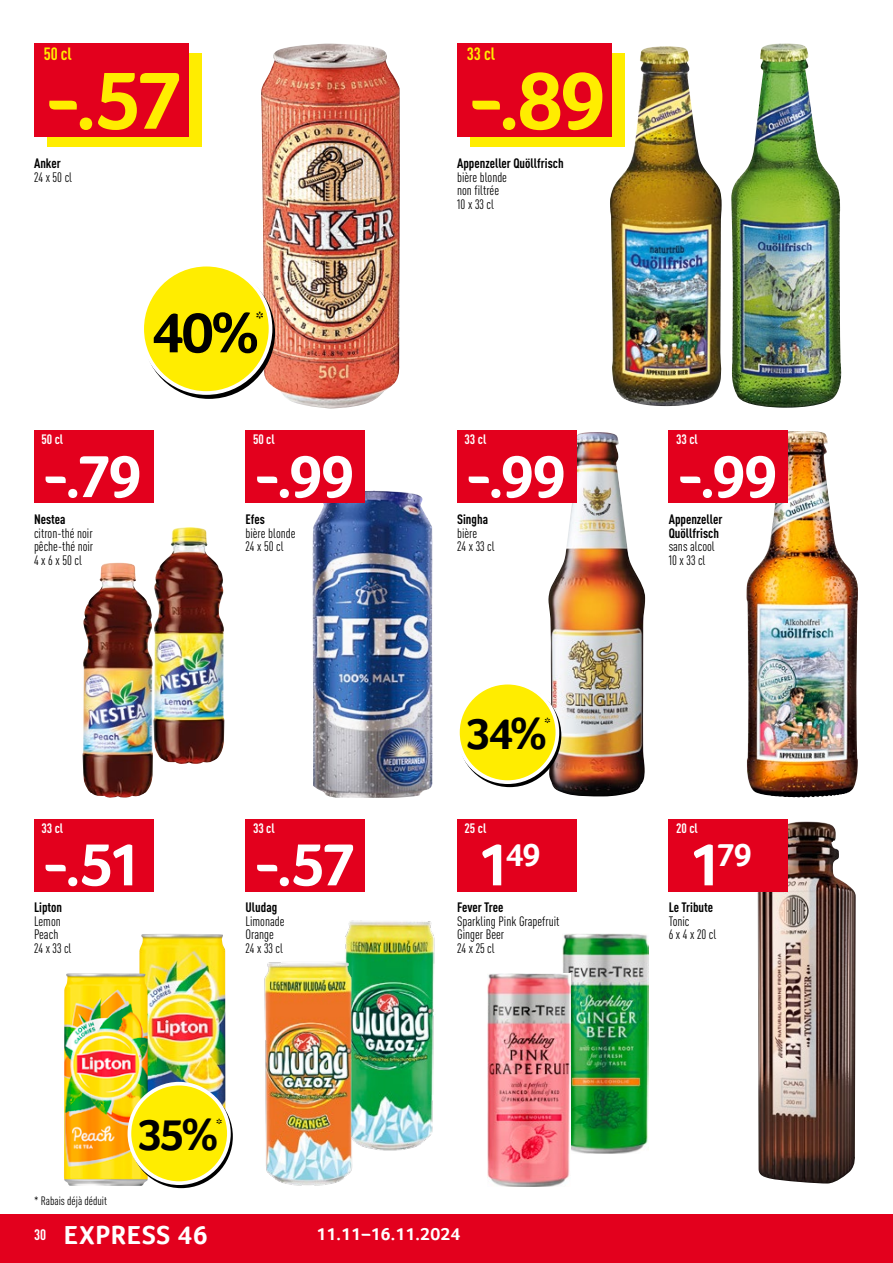
<style>
.page{position:relative;width:893px;height:1263px;background:#fff}
.page>*{position:absolute;margin:0;border:0;box-sizing:border-box;transform-origin:0 0}
.t1{font:700 84px "Transgourmet";color:#ffed00}
.t2{font:700 61.5px "Transgourmet";letter-spacing:-.04em;color:#fff}
.t3{font:700 58.5px "Transgourmet";color:#000}
.t4{font:700 45px "Transgourmet";color:#000}
.t5{font:700 33.3px "Transgourmet";color:#fff}
.t6{font:700 26.7px "Transgourmet";letter-spacing:.03em;color:#fff}
.t7{font:700 19.5px "Transgourmet";color:#000}
.t8{font:700 18px "Transgourmet";letter-spacing:.01em;color:#fff}
.t9{font:700 condensed 17.55px "DINOT";color:#ffed00}
.t10{font:700 15px "Transgourmet";color:#000}
.t11{font:condensed 13.5px/13.5px "DINOT";color:#000}
.t12{font:700 condensed 13.5px/13.5px "DINOT";color:#000}
.t13{font:700 condensed 13.5px "DINOT";color:#fff}
.t14{font:condensed 12px "DINOT";color:#000}
.s1{font-size:61.5px}
.s2{font-family:"DINOT";font-stretch:condensed;font-size:15px}
</style>
<div class="page">
<div style="left:0;top:1214px;width:893px;height:49px;background:#e3001d"></div>
<img style="left:261px;top:43px;width:139px;height:365px">
<img style="left:731px;top:43px;width:110px;height:365px">
<img style="left:610px;top:46px;width:112px;height:360px">
<img style="left:139px;top:934px;width:87px;height:178px">
<img style="left:64px;top:973px;width:84px;height:213px">
<img style="left:345px;top:920px;width:90px;height:231px">
<img style="left:264px;top:960px;width:91px;height:226px">
<img style="left:563px;top:934px;width:85px;height:219px">
<img style="left:487px;top:973px;width:84px;height:213px">
<img style="left:757px;top:821px;width:99px;height:362px">
<img style="left:153px;top:527px;width:71px;height:237px">
<img style="left:82px;top:562px;width:71px;height:236px">
<img style="left:548px;top:432px;width:97px;height:364px">
<img style="left:746px;top:431px;width:112px;height:367px">
<img style="left:312px;top:491px;width:121px;height:307px">
<div style="left:47px;top:53px;width:155px;height:94px;background:#ffed00"></div>
<div style="left:34px;top:43px;width:155px;height:93px;background:#e3001d"></div>
<div style="left:142px;top:265px;width:129px;height:128px;background:#ffed00;border-radius:50%"></div>
<div style="left:140px;top:263px;width:132px;height:132px;border:4px solid #fff;border-radius:50%"></div>
<div style="left:470px;top:53px;width:155px;height:94px;background:#ffed00"></div>
<div style="left:457px;top:43px;width:155px;height:93px;background:#e3001d"></div>
<div style="left:34px;top:819px;width:119px;height:72px;background:#e3001d"></div>
<div style="left:129px;top:1084px;width:100px;height:99px;background:#ffed00;border-radius:50%"></div>
<div style="left:128px;top:1082px;width:103px;height:103px;border:4px solid #fff;border-radius:50%"></div>
<div style="left:246px;top:819px;width:119px;height:72px;background:#e3001d"></div>
<div style="left:457px;top:819px;width:119px;height:72px;background:#e3001d"></div>
<div style="left:669px;top:819px;width:119px;height:72px;background:#e3001d"></div>
<div style="left:34px;top:431px;width:119px;height:72px;background:#e3001d"></div>
<div style="left:246px;top:431px;width:119px;height:72px;background:#e3001d"></div>
<div style="left:457px;top:431px;width:119px;height:72px;background:#e3001d"></div>
<div style="left:458px;top:683px;width:99px;height:99px;background:#ffed00;border-radius:50%"></div>
<div style="left:456px;top:681px;width:103px;height:103px;border:4px solid #fff;border-radius:50%"></div>
<div style="left:669px;top:431px;width:119px;height:72px;background:#e3001d"></div>
<p class="t9" style="left:44px;top:43px;width:30px">50 cl</p>
<p class="t9" style="left:467px;top:43px;width:30px">33 cl</p>
<h1 class="t1" style="left:44px;top:51px;width:140px">-.57</h1>
<h1 class="t1" style="left:467px;top:51px;width:141px">-.89</h1>
<p class="t12" style="left:34px;top:156px;width:28px">Anker</p>
<p class="t11" style="left:34px;top:170px;width:40px">24 x 50 cl</p>
<p class="t12" style="left:457px;top:156px;width:108px">Appenzeller Quöllfrisch</p>
<p class="t11" style="left:457px;top:170px;width:51px">bière blonde non filtrée<br>10 x 33 cl</p>
<h3 class="t3" style="left:152px;top:298px;width:109px">40%</h3>
<h3 class="t7" style="left:256px;top:307px;width:10px">*</h3>
<p class="t13" style="left:41px;top:431px;width:23px">50 cl</p>
<p class="t13" style="left:253px;top:431px;width:23px">50 cl</p>
<p class="t13" style="left:465px;top:431px;width:23px">33 cl</p>
<h2 class="t2" style="left:42px;top:440px;width:102px">-.79</h2>
<h2 class="t2" style="left:253px;top:440px;width:103px">-.99</h2>
<h2 class="t2" style="left:465px;top:440px;width:103px">-.99</h2>
<p class="t12" style="left:34px;top:512px;width:33px">Nestea</p>
<p class="t11" style="left:34px;top:526px;width:61px;text-align:justify">citron-thé noir pêche-thé noir 4 x 6 x 50 cl</p>
<p class="t12" style="left:246px;top:512px;width:21px">Efes</p>
<p class="t11" style="left:246px;top:526px;width:51px">bière blonde<br>24 x 50 cl</p>
<p class="t12" style="left:457px;top:512px;width:32px">Singha</p>
<p class="t11" style="left:457px;top:526px;width:39px">bière<br>24 x 33 cl</p>
<h3 class="t4" style="left:466px;top:707px;width:82px">34%</h3>
<p class="t10" style="left:544px;top:714px;width:8px">*</p>
<p class="t13" style="left:41px;top:819px;width:23px">33 cl</p>
<p class="t13" style="left:253px;top:819px;width:23px">33 cl</p>
<p class="t13" style="left:465px;top:819px;width:23px">25 cl</p>
<h2 class="t2" style="left:42px;top:828px;width:102px">-.51</h2>
<h2 class="t2" style="left:253px;top:828px;width:104px">-.57</h2>
<h3 class="t5" style="left:477px;top:835px;width:65px"><span class="s1">1</span>49</h3>
<p class="t12" style="left:34px;top:900px;width:30px">Lipton</p>
<p class="t11" style="left:34px;top:914px;width:39px">Lemon<br>Peach<br>24 x 33 cl</p>
<p class="t12" style="left:246px;top:900px;width:33px">Uludag</p>
<p class="t11" style="left:246px;top:914px;width:40px">Limonade<br>Orange<br>24 x 33 cl</p>
<p class="t12" style="left:457px;top:900px;width:48px">Fever Tree</p>
<p class="t11" style="left:457px;top:914px;width:104px">Sparkling Pink Grapefruit<br>Ginger Beer<br>24 x 25 cl</p>
<h3 class="t4" style="left:138px;top:1108px;width:82px">35%</h3>
<p class="t10" style="left:216px;top:1115px;width:8px">*</p>
<p class="t14" style="left:34px;top:1194px;width:75px">* Rabais déjà déduit</p>
<h3 class="t6" style="left:34px;top:1220px;width:175px"><span class="s2">30</span> EXPRESS 46</h3>
<h3 class="t8" style="left:316px;top:1224px;width:145px">11.11–16.11.2024</h3>
<p class="t13" style="left:676px;top:431px;width:23px">33 cl</p>
<h2 class="t2" style="left:676px;top:440px;width:103px">-.99</h2>
<p class="t12" style="left:669px;top:512px;width:55px">Appenzeller<br>Quöllfrisch</p>
<p class="t11" style="left:669px;top:539px;width:48px">sans alcool<br>10 x 33 cl</p>
<p class="t13" style="left:676px;top:819px;width:23px">20 cl</p>
<h3 class="t5" style="left:688px;top:835px;width:65px"><span class="s1">1</span>79</h3>
<p class="t12" style="left:669px;top:900px;width:46px">Le Tribute</p>
<p class="t11" style="left:669px;top:914px;width:49px">Tonic<br>6 x 4 x 20 cl</p>
</div>
